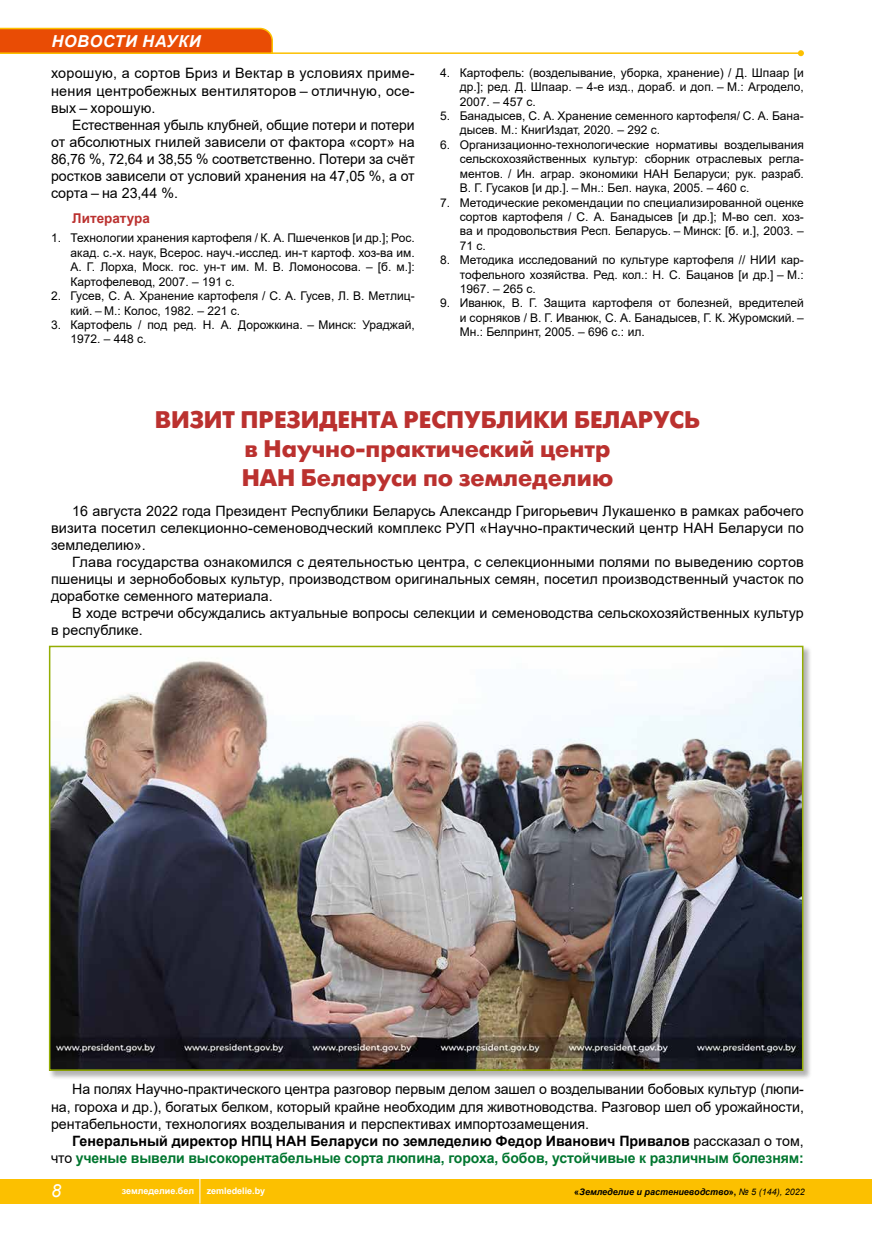
<style>
.page{position:relative;width:872px;height:1234px;background:#fff}
.page>*{position:absolute;margin:0;border:0;box-sizing:border-box;transform-origin:0 0}
.t1{font:700 24px/28.8px "Futuris C";color:#bb312f;text-align:center}
.t2{font:italic 18px "Arial";color:#fff}
.t3{font:italic 700 16.5px "Arial";letter-spacing:.035em;color:#fff}
.t4{font:14.25px/17.1px "Arial";color:#000;text-align:justify}
.t5{font:700 14.25px/17.1px "Arial";letter-spacing:-.005em;color:#00762f;text-align:right}
.t6{font:700 13.5px "Arial";color:#bb312f}
.t7{font:12px/14.4px "Arial";color:#000;text-align:justify}
.t8{font:italic 700 9px "Arial";color:#000}
.t9{font:700 9px "Arial";color:#fff}
.s1{color:#000}
.s2{font-weight:400;color:#000}
.s3{font-style:normal}
.s4{font-weight:400}
</style>
<div class="page">
<div style="left:0;top:1178px;width:872px;height:25px;background:#fcc000"></div>
<hr style="left:0;top:52px;width:801px;height:2px;background:#fcc000">
<svg style="left:798px;top:50px;width:6px;height:6px"></svg>
<svg style="left:199px;top:1178px;width:1px;height:25px"></svg>
<svg style="left:0;top:27px;width:274px;height:27px;background:#eb5f0d"></svg>
<div style="left:48px;top:645px;width:764px;height:434px;background:#000;opacity:.3"></div>
<img style="left:52px;top:648px;width:748px;height:419px">
<div style="left:49px;top:645px;width:754px;height:425px;border:2px solid #94ad03"></div>
<h3 class="t3" style="left:51px;top:30px;width:151px">НОВОСТИ НАУКИ</h3>
<p class="t4" style="left:51px;top:65px;width:365px">хорошую, а сортов Бриз и Вектар в условиях приме&shy;нения центробежных вентиляторов – отличную, осе&shy;вых – хорошую.</p>
<p class="t4" style="left:51px;top:116px;width:365px;text-indent:21px">Естественная убыль клубней, общие потери и потери от абсолютных гнилей зависели от фактора «сорт» на 86,76 %, 72,64 и 38,55 % соответственно. Потери за счёт ростков зависели от условий хранения на 47,05 %, а от сорта – на 23,44 %.</p>
<p class="t6" style="left:72px;top:209px;width:79px">Литература</p>
<p class="t7" style="left:71px;top:231px;width:346px;text-indent:-20px">1. Технологии хранения картофеля / К. А. Пшеченков [и др.]; Рос. акад. с.-х. наук, Всерос. науч.-исслед. ин-т картоф. хоз-ва им.<br>А. Г. Лорха, Моск. гос. ун-т им. М. В. Ломоносова. – [б. м.]:<br>Картофелевод, 2007. – 191 с.</p>
<p class="t7" style="left:71px;top:288px;width:346px;text-indent:-19px">2. Гусев, С. А. Хранение картофеля / С. А. Гусев, Л. В. Метлиц&shy;кий. – М.: Колос, 1982. – 221 с.</p>
<p class="t7" style="left:71px;top:317px;width:346px;text-indent:-19px">3. Картофель / под ред. Н. А. Дорожкина. – Минск: Ураджай,<br>1972. – 448 с.</p>
<p class="t7" style="left:460px;top:65px;width:346px;text-indent:-20px">4. Картофель: (возделывание, уборка, хранение) / Д. Шпаар [и др.]; ред. Д. Шпаар. – 4-е изд., дораб. и доп. – М.: Агродело, 2007. – 457 с.</p>
<p class="t7" style="left:460px;top:108px;width:346px;text-indent:-20px">5. Банадысев, С. А. Хранение семенного картофеля/ С. А. Бана&shy;дысев. М.: КнигИздат, 2020. – 292 с.</p>
<p class="t7" style="left:460px;top:137px;width:346px;text-indent:-20px">6. Организационно-технологические нормативы возделывания сельскохозяйственных культур: сборник отраслевых регла&shy;ментов. / Ин. аграр. экономики НАН Беларуси; рук. разраб.<br>В. Г. Гусаков [и др.]. – Мн.: Бел. наука, 2005. – 460 с.</p>
<p class="t7" style="left:460px;top:195px;width:346px;text-indent:-20px">7. Методические рекомендации по специализированной оценке сортов картофеля / С. А. Банадысев [и др.]; М‑во сел. хоз&shy;ва и продовольствия Респ. Беларусь. – Минск: [б. и.], 2003. – 71 с.</p>
<p class="t7" style="left:460px;top:252px;width:346px;text-indent:-19px">8. Методика исследований по культуре картофеля // НИИ кар&shy;тофельного хозяйства. Ред. кол.: Н. С. Бацанов [и др.] – М.:<br>1967. – 265 с.</p>
<p class="t7" style="left:460px;top:296px;width:346px;text-indent:-20px">9. Иванюк, В. Г. Защита картофеля от болезней, вредителей и сорняков / В. Г. Иванюк, С. А. Банадысев, Г. К. Журомский. – Мн.: Белпринт, 2005. – 696 с.: ил.</p>
<h1 class="t1" style="left:155px;top:406px;width:547px">ВИЗИТ ПРЕЗИДЕНТА РЕСПУБЛИКИ БЕЛАРУСЬ в Научно-практический центр<br>НАН Беларуси по земледелию</h1>
<p class="t4" style="left:51px;top:502px;width:754px;text-indent:21px">16 августа 2022 года Президент Республики Беларусь Александр Григорьевич Лукашенко в рамках рабочего визита посетил селекционно-семеноводческий комплекс РУП «Научно-практический центр НАН Беларуси по земледелию».</p>
<p class="t4" style="left:51px;top:553px;width:754px;text-indent:21px">Глава государства ознакомился с деятельностью центра, с селекционными полями по выведению сортов пшеницы и зернобобовых культур, производством оригинальных семян, посетил производственный участок по доработке семенного материала.</p>
<p class="t4" style="left:51px;top:604px;width:754px;text-indent:21px">В ходе встречи обсуждались актуальные вопросы селекции и семеноводства сельскохозяйственных культур в республике.</p>
<p class="t4" style="left:51px;top:1080px;width:754px;text-indent:21px">На полях Научно-практического центра разговор первым делом зашел о возделывании бобовых культур (люпи&shy;на, гороха и др.), богатых белком, который крайне необходим для животноводства. Разговор шел об урожайности, рентабельности, технологиях возделывания и перспективах импортозамещения.</p>
<p class="t5" style="left:51px;top:1131px;width:754px"><span class="s1">Генеральный директор НПЦ НАН Беларуси по земледелию Федор Иванович Привалов</span> <span class="s2">рассказал о том, что</span> ученые вывели высокорентабельные сорта люпина, гороха, бобов, устойчивые к различным болезням:</p>
<h2 class="t2" style="left:51px;top:1178px;width:12px">8</h2>
<p class="t9" style="left:122px;top:1184px;width:74px">земледелие.бел</p>
<p class="t9" style="left:207px;top:1184px;width:60px">zemledelie.by</p>
<p class="t8" style="left:574px;top:1185px;width:232px"><span class="s3">«</span>Земледелие и растениеводство<span class="s3">»,</span> <span class="s4">№ 5 (144), 2022</span></p>
</div>
